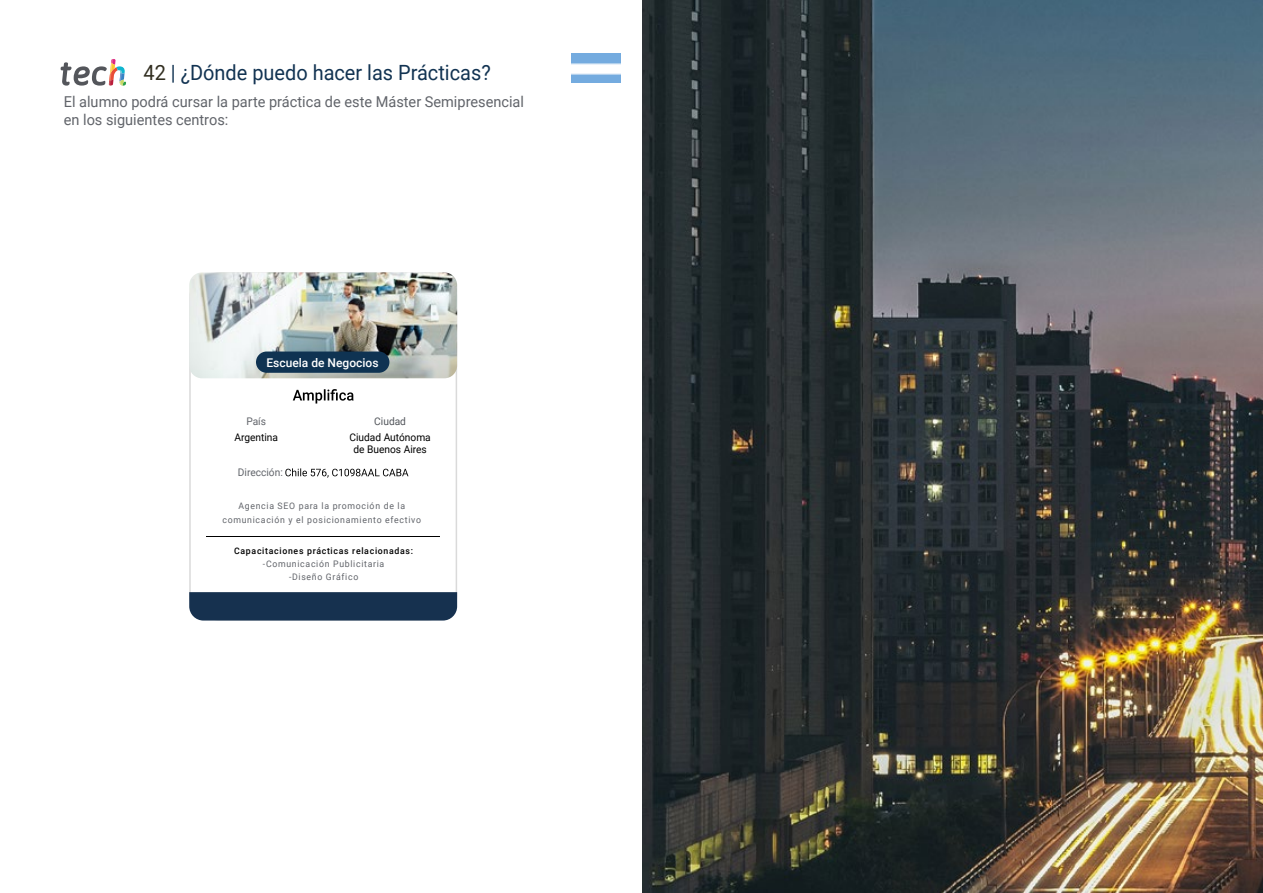
<style>
.page{position:relative;width:1263px;height:893px;background:#fff}
.page>*{position:absolute;margin:0;border:0;box-sizing:border-box;transform-origin:0 0}
.t1{font:21px "Roboto";color:#123352;scale:.95 1}
.t2{font:15px/18px "Roboto";color:#61646a}
.t3{font:500 12px "Roboto";color:#fff}
.t4{font:10.5px/12px "Roboto";color:#000;text-align:center}
.t5{font:10.5px "Roboto";color:#61646a}
.t6{font:10.5px "Roboto";color:#52555b}
.t7{font:9px/13.5px "Roboto";letter-spacing:.08em;color:#61646a;text-align:center}
.t8{font:500 9px "Roboto";letter-spacing:.08em;color:#000}
.s1{color:#312e20}
</style>
<div class="page">
<svg style="left:61px;top:59px;width:65px;height:27px"></svg>
<img style="left:642px;top:0;width:621px;height:893px">
<svg style="left:189px;top:285px;width:269px;height:323px"></svg>
<img style="left:189px;top:272px;width:268px;height:106px">
<div style="left:256px;top:351px;width:133px;height:22px;background:#0f3352;border-radius:11px"></div>
<hr style="left:206px;top:536px;width:234px;height:1px;background:#000">
<svg style="left:293px;top:389px;width:61px;height:15px"></svg>
<svg style="left:285px;top:468px;width:123px;height:10px"></svg>
<svg style="left:189px;top:592px;width:268px;height:29px;background:#1d3754"></svg>
<h1 class="t1" style="left:144px;top:57px;width:367px"><span class="s1">42</span> | ¿Dónde puedo hacer las Prácticas?</h1>
<h2 class="t2" style="left:64px;top:93px;width:462px">El alumno podrá cursar la parte práctica de este Máster Semipresencial en los siguientes centros:</h2>
<h3 class="t3" style="left:266px;top:354px;width:114px">Escuela de Negocios</h3>
<p class="t5" style="left:246px;top:414px;width:21px">País</p>
<p class="t4" style="left:234px;top:431px;width:45px">Argentina</p>
<p class="t6" style="left:374px;top:414px;width:33px">Ciudad</p>
<p class="t4" style="left:349px;top:431px;width:83px">Ciudad Autónoma de Buenos Aires</p>
<p class="t5" style="left:238px;top:465px;width:46px">Dirección:</p>
<p class="t7" style="left:222px;top:499px;width:200px">Agencia SEO para la promoción de la comunicación y el posicionamiento efectivo</p>
<p class="t8" style="left:234px;top:544px;width:180px">Capacitaciones prácticas relacionadas:</p>
<p class="t7" style="left:263px;top:557px;width:123px">-Comunicación Publicitaria -Diseño Gráfico</p>
</div>
